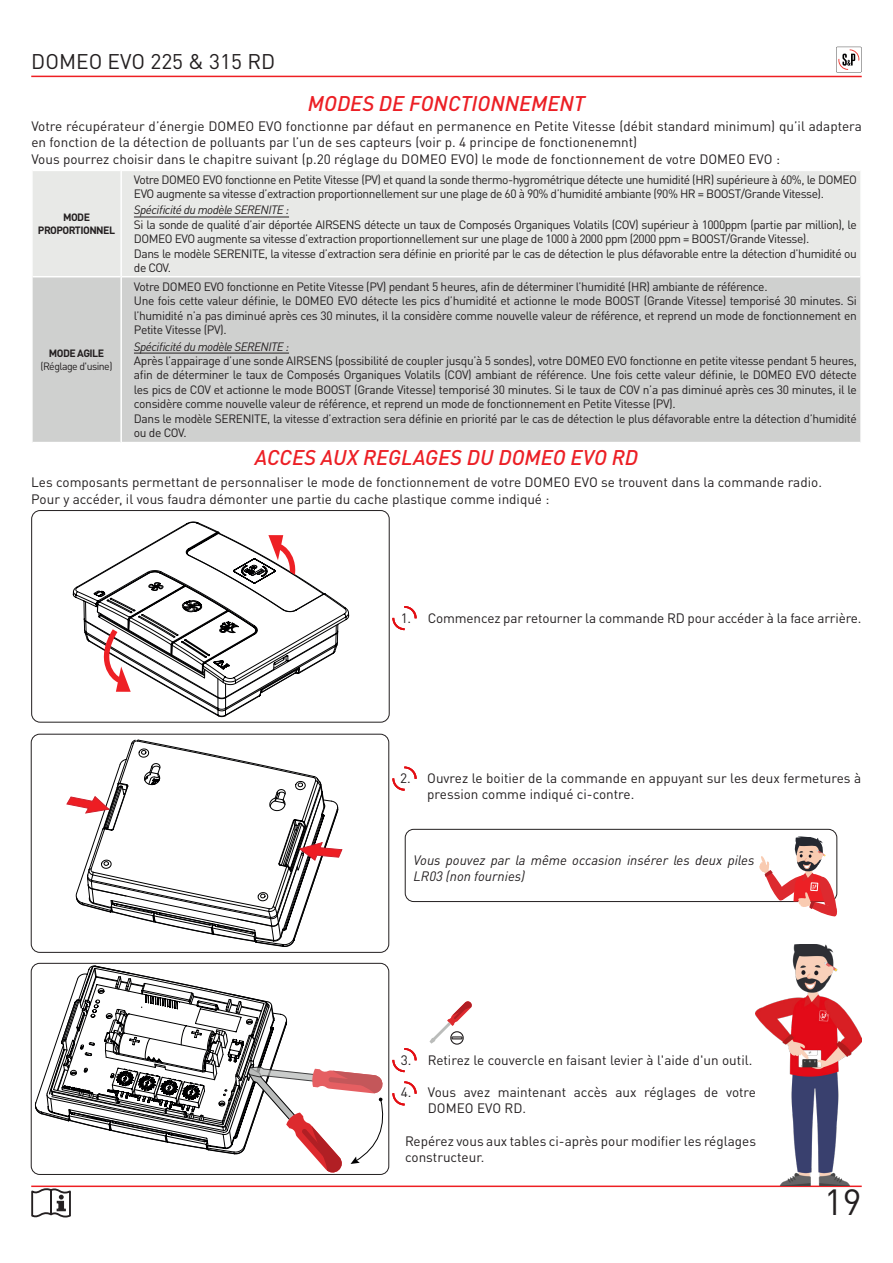
<style>
.page{position:relative;width:893px;height:1263px;background:#fff}
.page>*{position:absolute;margin:0;border:0;box-sizing:border-box;transform-origin:0 0}
.t1{font:36px "DIN Pro";color:#231f20}
._2_sous-titre{font:italic 500 21px "DIN Pro";color:#ec1f25}
.t2{font:21px "DIN Pro";color:#231f20}
._4__Corps{font:13.5px/16.2px "DIN Pro";color:#231f20}
._4__Corps-2{font:italic 13.5px/16.2px "DIN Pro";color:#231f20}
._4__Corps-3{font:12px/14.4px "DIN Pro";letter-spacing:-.04em;color:#231f20}
._4__Corps-4{font:italic 12px "DIN Pro";letter-spacing:-.04em;color:#231f20}
._4__Corps-5{font:700 10.5px "DIN Pro";letter-spacing:-.05em;color:#231f20}
._4__Corps-6{font:10.5px "DIN Pro";letter-spacing:-.05em;color:#231f20}
</style>
<div class="page">
<hr style="left:31px;top:1185px;width:831px;height:2px;background:#ee1f23">
<hr style="left:31px;top:76px;width:831px;height:1px;background:#ee1f23">
<svg style="left:31px;top:1187px;width:41px;height:31px"></svg>
<svg style="left:836px;top:47px;width:26px;height:25px"></svg>
<div style="left:33px;top:171px;width:827px;height:105px;background:#e8e9e7"></div>
<div style="left:33px;top:277px;width:827px;height:165px;background:#cfd0cf"></div>
<hr style="left:120px;top:170px;width:2px;height:107px;background:#fff">
<hr style="left:120px;top:277px;width:2px;height:166px;background:#fff">
<hr style="left:134px;top:217px;width:155px;height:1px;background:#231f20">
<hr style="left:134px;top:353px;width:155px;height:1px;background:#231f20">
<div style="left:31px;top:734px;width:358px;height:218px;border:1px solid #231f20;border-radius:9px"></div>
<svg style="left:67px;top:740px;width:276px;height:207px"></svg>
<div style="left:31px;top:510px;width:358px;height:212px;border:1px solid #231f20;border-radius:9px"></div>
<svg style="left:76px;top:522px;width:262px;height:195px"></svg>
<div style="left:31px;top:963px;width:358px;height:212px;border:1px solid #231f20;border-radius:9px"></div>
<div style="left:405px;top:829px;width:432px;height:73px;border:1px solid #231f20;border-radius:9px"></div>
<svg style="left:759px;top:836px;width:78px;height:80px"></svg>
<div style="left:450px;top:1031px;width:14px;height:14px;border:1px solid #231f20;border-radius:50%"></div>
<svg style="left:429px;top:1001px;width:43px;height:42px"></svg>
<img style="left:756px;top:944px;width:106px;height:241px">
<svg style="left:35px;top:966px;width:72px;height:151px"></svg>
<svg style="left:392px;top:766px;width:25px;height:25px"></svg>
<svg style="left:49px;top:968px;width:368px;height:205px"></svg>
<svg style="left:392px;top:606px;width:25px;height:24px"></svg>
<h2 class="t2" style="left:31px;top:45px;width:246px">DOMEO EVO 225 &amp; 315 RD</h2>
<p class="_2_sous-titre" style="left:308px;top:86px;width:279px">MODES DE FONCTIONNEMENT</p>
<p class="_4__Corps" style="left:31px;top:117px;width:832px">Votre récupérateur d’énergie DOMEO EVO fonctionne par défaut en permanence en Petite Vitesse (débit standard minimum) qu’il adaptera en fonction de la détection de polluants par l’un de ses capteurs (voir p. 4 principe de fonctionenemnt)</p>
<p class="_4__Corps" style="left:31px;top:149px;width:750px">Vous pourrez choisir dans le chapitre suivant (p.20 réglage du DOMEO EVO) le mode de fonctionnement de votre DOMEO EVO :</p>
<p class="_4__Corps-5" style="left:63px;top:208px;width:28px">MODE</p>
<p class="_4__Corps-5" style="left:38px;top:221px;width:79px">PROPORTIONNEL</p>
<p class="_4__Corps-3" style="left:134px;top:171px;width:724px">Votre DOMEO EVO fonctionne en Petite Vitesse (PV) et quand la sonde thermo-hygrométrique détecte une humidité (HR) supérieure à 60%, le DOMEO<br>EVO augmente sa vitesse d’extraction proportionnellement sur une plage de 60 à 90% d’humidité ambiante (90% HR = BOOST/Grande Vitesse).</p>
<p class="_4__Corps-4" style="left:134px;top:201px;width:157px">Spécificité du modèle SERENITE :</p>
<p class="_4__Corps-3" style="left:134px;top:216px;width:724px">Si la sonde de qualité d’air déportée AIRSENS détecte un taux de Composés Organiques Volatils (COV) supérieur à 1000ppm (partie par million), le<br>DOMEO EVO augmente sa vitesse d’extraction proportionnellement sur une plage de 1000 à 2000 ppm (2000 ppm = BOOST/Grande Vitesse).</p>
<p class="_4__Corps-3" style="left:134px;top:245px;width:724px">Dans le modèle SERENITE, la vitesse d’extraction sera définie en priorité par le cas de détection le plus défavorable entre la détection d’humidité ou de COV.</p>
<p class="_4__Corps-3" style="left:134px;top:278px;width:635px">Votre DOMEO EVO fonctionne en Petite Vitesse (PV) pendant 5 heures, afin de déterminer l’humidité (HR) ambiante de référence.</p>
<p class="_4__Corps-3" style="left:134px;top:293px;width:724px;text-align:justify">Une fois cette valeur définie, le DOMEO EVO détecte les pics d’humidité et actionne le mode BOOST (Grande Vitesse) temporisé 30 minutes. Si l’humidité n’a pas diminué après ces 30 minutes, il la considère comme nouvelle valeur de référence, et reprend un mode de fonctionnement en Petite Vitesse (PV).</p>
<p class="_4__Corps-4" style="left:134px;top:337px;width:157px">Spécificité du modèle SERENITE :</p>
<p class="_4__Corps-3" style="left:134px;top:352px;width:724px;text-align:justify">Après l’appairage d’une sonde AIRSENS (possibilité de coupler jusqu’à 5 sondes), votre DOMEO EVO fonctionne en petite vitesse pendant 5 heures, afin de déterminer le taux de Composés Organiques Volatils (COV) ambiant de référence. Une fois cette valeur définie, le DOMEO EVO détecte les pics de COV et actionne le mode BOOST (Grande Vitesse) temporisé 30 minutes. Si le taux de COV n’a pas diminué après ces 30 minutes, il le considère comme nouvelle valeur de référence, et reprend un mode de fonctionnement en Petite Vitesse (PV).</p>
<p class="_4__Corps-3" style="left:134px;top:410px;width:724px">Dans le modèle SERENITE, la vitesse d’extraction sera définie en priorité par le cas de détection le plus défavorable entre la détection d’humidité ou de COV.</p>
<p class="_2_sous-titre" style="left:255px;top:440px;width:385px">ACCES AUX REGLAGES DU DOMEO EVO RD</p>
<p class="_4__Corps" style="left:31px;top:473px;width:792px">Les composants permettant de personnaliser le mode de fonctionnement de votre DOMEO EVO se trouvent dans la commande radio.</p>
<p class="_4__Corps" style="left:31px;top:489px;width:520px">Pour y accéder, il vous faudra démonter une partie du cache plastique comme indiqué :</p>
<p class="_4__Corps-5" style="left:49px;top:344px;width:57px">MODE AGILE</p>
<p class="_4__Corps-6" style="left:41px;top:358px;width:73px">(Réglage d'usine)</p>
<p class="_4__Corps" style="left:401px;top:608px;width:462px">1. Commencez par retourner la commande RD pour accéder à la face arrière.</p>
<p class="_4__Corps" style="left:427px;top:768px;width:435px;text-indent:-27px">2. Ouvrez le boitier de la commande en appuyant sur les deux fermetures à pression comme indiqué ci-contre.</p>
<p class="_4__Corps-2" style="left:414px;top:851px;width:342px">Vous pouvez par la même occasion insérer les deux piles<br>LR03 (non fournies)</p>
<p class="_4__Corps" style="left:401px;top:1050px;width:353px">3. Retirez le couvercle en faisant levier à l'aide d'un outil.</p>
<p class="_4__Corps" style="left:428px;top:1083px;width:330px;text-indent:-27px">4. Vous avez maintenant accès aux réglages de votre<br>DOMEO EVO RD.</p>
<p class="_4__Corps" style="left:405px;top:1131px;width:352px">Repérez vous aux tables ci-après pour modifier les réglages constructeur.</p>
<h1 class="t1" style="left:824px;top:1173px;width:39px">19</h1>
</div>
